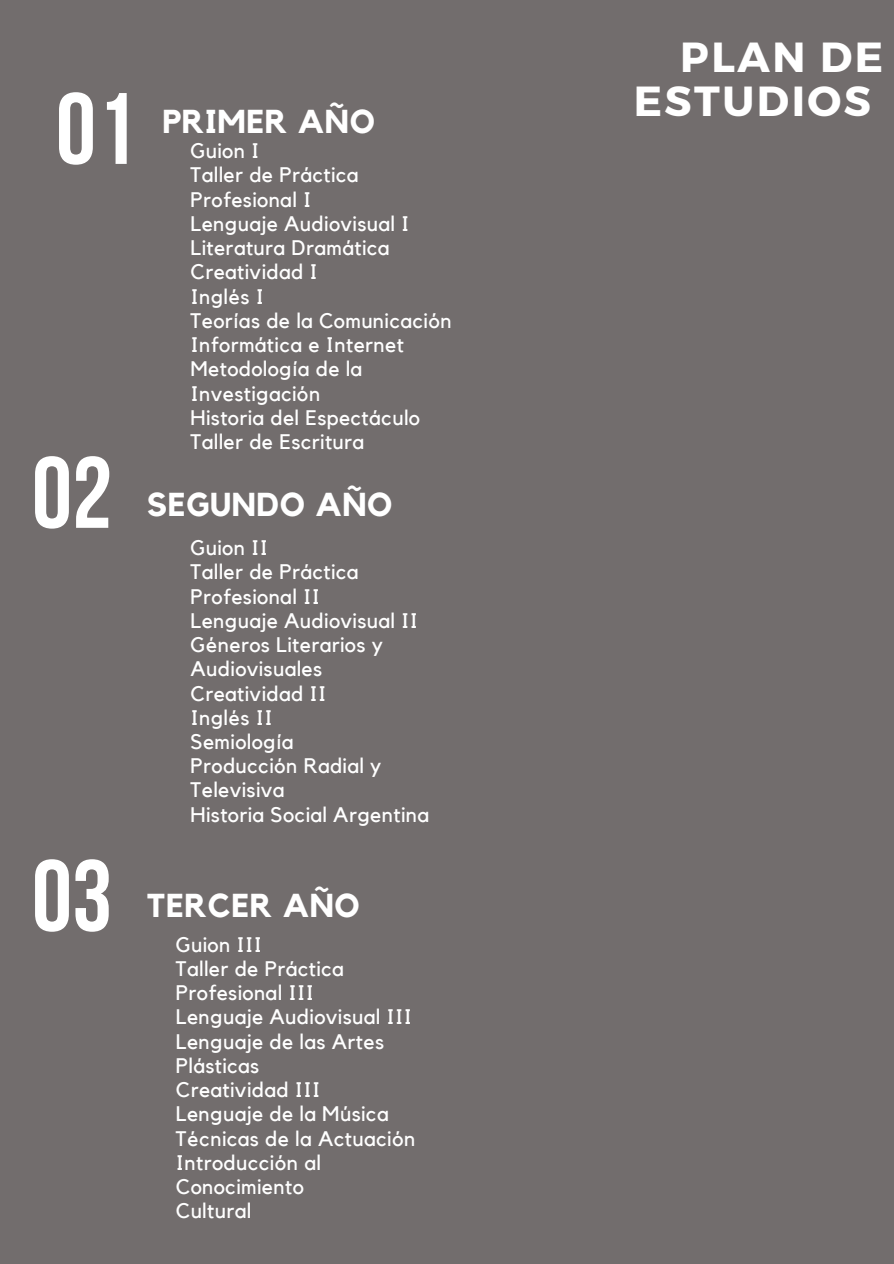
<style>
.page{position:relative;width:894px;height:1264px;background:#fff}
.page>*{position:absolute;margin:0;border:0;box-sizing:border-box;transform-origin:0 0}
.t1{font:700 101.25px "Bebas Neue";color:#fff}
.t2{font:700 42px/44px "Montserrat";letter-spacing:.06em;color:#fff;text-align:right}
.t3{font:700 33px "Kollektif";letter-spacing:.02em;color:#fff}
.t4{font:21px/24.2px "Kollektif";letter-spacing:.02em;color:#fff}
</style>
<div class="page">
<div style="left:0;top:0;width:893px;height:1263px;background:#726d6d"></div>
<p class="t1" style="left:56px;top:88px;width:82px">01</p>
<p class="t3" style="left:162px;top:106px;width:214px">PRIMER AÑO</p>
<p class="t4" style="left:190px;top:140px;width:71px">Guion I</p>
<p class="t4" style="left:190px;top:164px;width:169px">Taller de Práctica</p>
<p class="t4" style="left:190px;top:188px;width:122px">Profesional I</p>
<p class="t4" style="left:190px;top:212px;width:220px">Lenguaje Audiovisual I</p>
<p class="t4" style="left:190px;top:236px;width:200px">Literatura Dramática</p>
<p class="t4" style="left:190px;top:261px;width:129px">Creatividad I</p>
<p class="t4" style="left:190px;top:285px;width:75px">Inglés I</p>
<p class="t4" style="left:190px;top:309px;width:263px">Teorías de la Comunicación</p>
<p class="t4" style="left:190px;top:333px;width:215px">Informática e Internet</p>
<p class="t4" style="left:190px;top:358px;width:173px">Metodología de la</p>
<p class="t4" style="left:190px;top:382px;width:131px">Investigación</p>
<p class="t4" style="left:190px;top:406px;width:231px">Historia del Espectáculo</p>
<p class="t4" style="left:190px;top:430px;width:175px">Taller de Escritura</p>
<p class="t1" style="left:32px;top:452px;width:82px">02</p>
<p class="t1" style="left:32px;top:855px;width:82px">03</p>
<p class="t3" style="left:147px;top:489px;width:247px">SEGUNDO AÑO</p>
<p class="t4" style="left:190px;top:536px;width:79px">Guion II</p>
<p class="t4" style="left:190px;top:560px;width:169px">Taller de Práctica</p>
<p class="t4" style="left:190px;top:585px;width:131px">Profesional II</p>
<p class="t4" style="left:190px;top:609px;width:229px">Lenguaje Audiovisual II</p>
<p class="t4" style="left:190px;top:633px;width:194px">Géneros Literarios y</p>
<p class="t4" style="left:190px;top:657px;width:133px">Audiovisuales</p>
<p class="t4" style="left:190px;top:682px;width:137px">Creatividad II</p>
<p class="t4" style="left:190px;top:706px;width:84px">Inglés II</p>
<p class="t4" style="left:190px;top:730px;width:104px">Semiología</p>
<p class="t4" style="left:190px;top:754px;width:192px">Producción Radial y</p>
<p class="t4" style="left:190px;top:779px;width:95px">Televisiva</p>
<p class="t4" style="left:190px;top:803px;width:240px">Historia Social Argentina</p>
<p class="t3" style="left:147px;top:890px;width:214px">TERCER AÑO</p>
<p class="t4" style="left:176px;top:933px;width:88px">Guion III</p>
<p class="t4" style="left:176px;top:957px;width:169px">Taller de Práctica</p>
<p class="t4" style="left:176px;top:981px;width:140px">Profesional III</p>
<p class="t4" style="left:176px;top:1005px;width:238px">Lenguaje Audiovisual III</p>
<p class="t4" style="left:176px;top:1030px;width:210px">Lenguaje de las Artes</p>
<p class="t4" style="left:176px;top:1054px;width:85px">Plásticas</p>
<p class="t4" style="left:176px;top:1078px;width:146px">Creatividad III</p>
<p class="t4" style="left:176px;top:1102px;width:214px">Lenguaje de la Música</p>
<p class="t4" style="left:176px;top:1126px;width:241px">Técnicas de la Actuación</p>
<p class="t4" style="left:176px;top:1151px;width:146px">Introducción al<br>Conocimiento</p>
<p class="t4" style="left:176px;top:1199px;width:77px">Cultural</p>
<p class="t2" style="left:633px;top:33px;width:251px">PLAN DE<br>ESTUDIOS</p>
</div>
